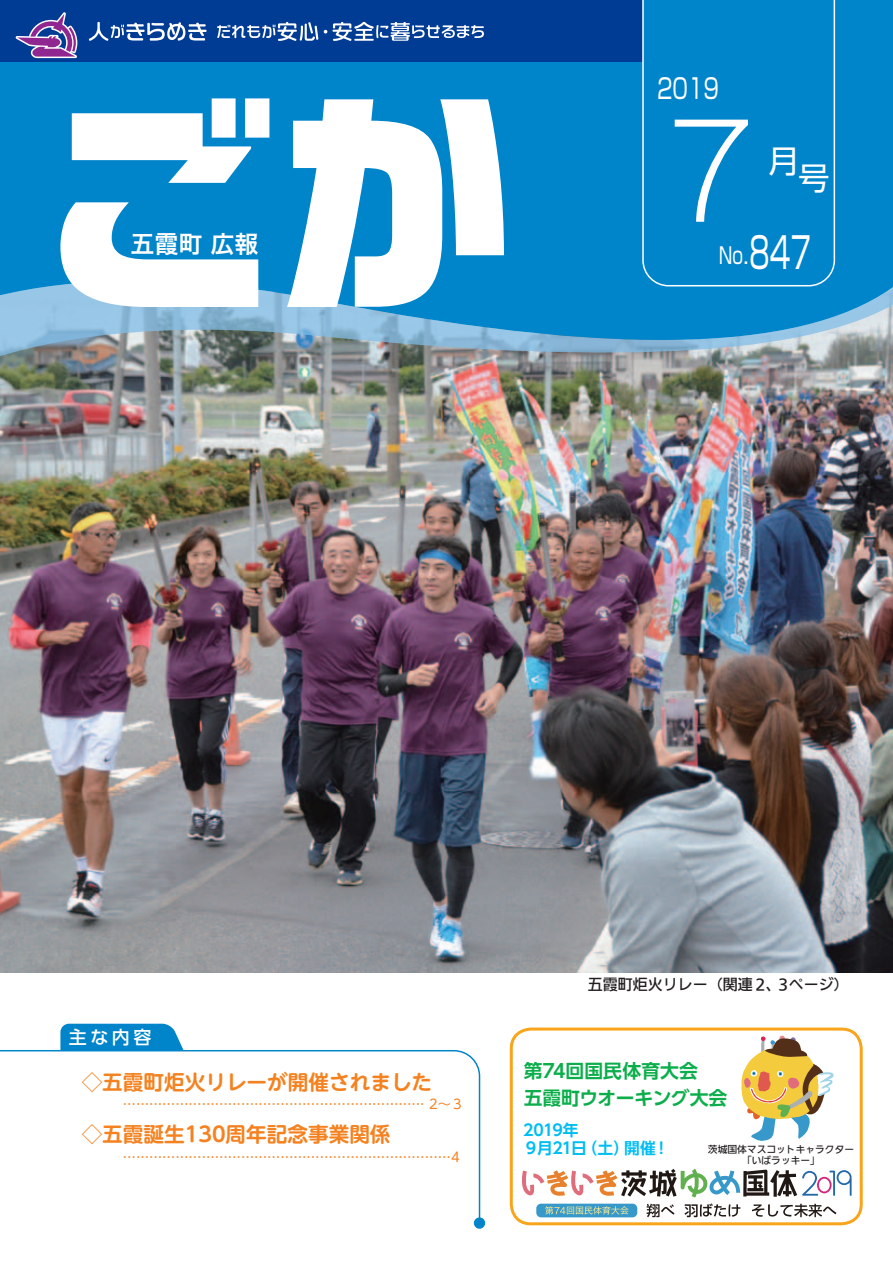
<style>
.page{position:relative;width:893px;height:1263px;background:#fff}
.page>*{position:absolute;margin:0;border:0;box-sizing:border-box;transform-origin:0 0}
.t1{font:128.7px "Rodin NTLG Pro L";color:#fff;scale:1.05 1}
.t2{font:31.5px "UD Shin Go Pro";color:#fff}
.t3{font:27.6px "Shin Go Pro";color:#fff;scale:.74 1}
.t4{font:24px "Hira Kaku Pro W6";color:#fff}
.t5{font:22.5px "Shin Go Pro";color:#fff;scale:.75 1}
.t6{font:700 20.55px "UD Shin M Go Pro De";color:#f58220}
.t7{font:700 18.75px/27.2px "UD Shin Go Pro De";color:#0cae4c}
.t8{font:500 18px "UD Shin Go Pro";color:#fff}
.t9{font:700 15.75px/17.7px "UD Shin Go Pro De";letter-spacing:-.05em;color:#01bdf2}
.t10{font:500 15px "Iwa UD Go Hon Pr 6";color:#231f20}
.t11{font:13.05px "UD Shin M Go Pro";color:#f58220}
.t12{font:500 9.75px/10.9px "Iwa UD Go Hon Pr 6";color:#231f20;text-align:center}
.s1{font-size:33px;color:#231f20}
.s2{font-size:42.9px}
</style>
<div class="page">
<img style="left:0;top:365px;width:893px;height:607px">
<svg style="left:0;top:0;width:893px;height:365px;background:#2a8ec4"></svg>
<div style="left:0;top:0;width:643px;height:61px;background:#003b94"></div>
<svg style="left:0;top:1050px;width:481px;height:178px"></svg>
<div style="left:474px;top:1217px;width:11px;height:12px;background:#0084ca;border-radius:50%"></div>
<svg style="left:60px;top:1024px;width:124px;height:27px;background:#0f8bcd"></svg>
<svg style="left:60px;top:98px;width:209px;height:209px"></svg>
<svg style="left:287px;top:99px;width:217px;height:208px"></svg>
<svg style="left:16px;top:12px;width:61px;height:46px"></svg>
<svg style="left:89px;top:22px;width:118px;height:19px"></svg>
<svg style="left:217px;top:22px;width:101px;height:19px"></svg>
<svg style="left:324px;top:22px;width:160px;height:19px"></svg>
<div style="left:641px;top:0;width:195px;height:287px;background:#0084ca"></div>
<svg style="left:674px;top:119px;width:75px;height:103px;background:#128ccd"></svg>
<div style="left:510px;top:1027px;width:353px;height:198px;border:3px solid #f9a51b;border-radius:20px"></div>
<svg style="left:646px;top:1204px;width:28px;height:13px"></svg>
<svg style="left:684px;top:1203px;width:56px;height:14px"></svg>
<svg style="left:752px;top:1204px;width:84px;height:13px"></svg>
<div style="left:536px;top:1204px;width:101px;height:13px;background:#3699ca;border-radius:5px"></div>
<svg style="left:545px;top:1206px;width:84px;height:8px"></svg>
<svg style="left:522px;top:1168px;width:330px;height:29px"></svg>
<svg style="left:741px;top:1036px;width:93px;height:105px"></svg>
<h3 class="t4" style="left:130px;top:222px;width:129px">五霞町 広報</h3>
<h3 class="t3" style="left:657px;top:66px;width:85px">2019</h3>
<h1 class="t1" style="left:663px;top:90px;width:90px">7</h1>
<h2 class="t2" style="left:768px;top:136px;width:33px">月</h2>
<h2 class="t2" style="left:798px;top:153px;width:33px">号</h2>
<h3 class="t5" style="left:649px;top:237px;width:218px"><span class="s1">　</span> No.<span class="s2">847</span></h3>
<h3 class="t8" style="left:69px;top:1022px;width:84px">主な内容</h3>
<h3 class="t6" style="left:82px;top:1065px;width:352px">◇五霞町炬火リレーが開催されました</h3>
<p class="t11" style="left:123px;top:1093px;width:343px">…………………………………………………………… 2～３</p>
<h3 class="t6" style="left:82px;top:1117px;width:310px">◇五霞誕生130周年記念事業関係</h3>
<p class="t11" style="left:123px;top:1146px;width:338px">…………………………………………………………………4</p>
<p class="t10" style="left:588px;top:976px;width:262px">五霞町炬火リレー（関連２、３ページ）</p>
<h3 class="t7" style="left:524px;top:1057px;width:205px">第74回国民体育大会<br>五霞町ウオーキング大会</h3>
<p class="t9" style="left:523px;top:1121px;width:148px">2019年<br>９月21日（土）開催！</p>
<p class="t12" style="left:708px;top:1144px;width:148px">茨城国体マスコットキャラクター「いばラッキー」</p>
</div>
